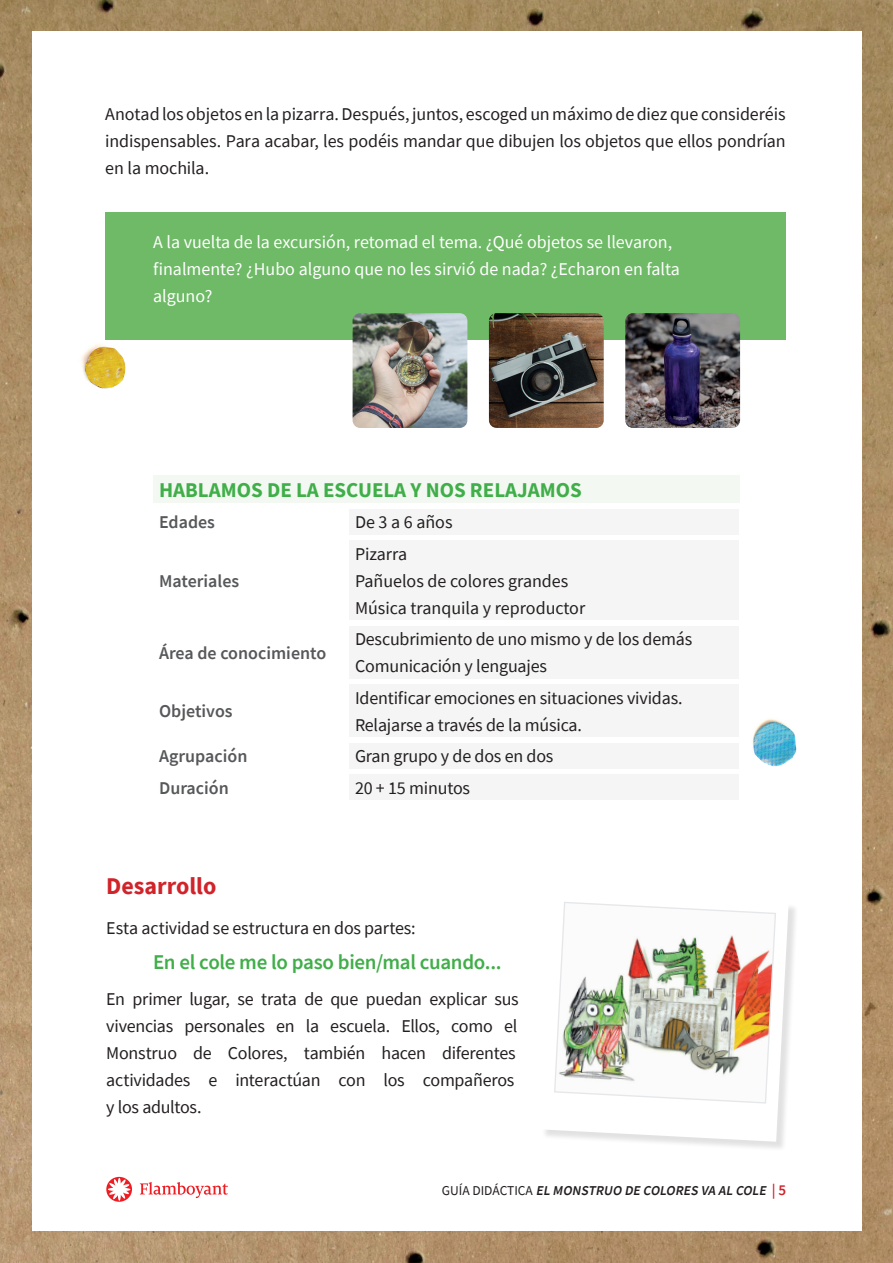
<style>
.page{position:relative;width:893px;height:1263px;background:#fff}
.page>*{position:absolute;margin:0;border:0;box-sizing:border-box;transform-origin:0 0}
.t1{font:700 24px "Source Sans Pro";color:#d1232a}
.t2{font:600 21px "Source Sans Pro";letter-spacing:-.015em;color:#40ae49}
.t3{font:700 21px "Source Sans Pro";color:#40ae49}
.t4{font:18px/27px "Source Sans Pro";letter-spacing:-.01em;color:#231f20}
.t5{font:18px/27px "Source Sans Pro";color:#fff}
.t6{font:600 18px "Source Sans Pro";color:#57585a}
.t7{font:italic 600 13.5px "Source Sans Pro";color:#231f20}
.s1{font-weight:400;font-style:normal}
.s2{font-style:normal;font-size:15px;color:#d1232a}
</style>
<div class="page">
<img style="left:0;top:0;width:893px;height:1263px">
<div style="left:32px;top:32px;width:829px;height:1199px;background:#fff"></div>
<div style="left:105px;top:213px;width:681px;height:127px;background:#6eba66"></div>
<img style="left:81px;top:344px;width:45px;height:45px">
<img style="left:752px;top:719px;width:45px;height:48px">
<div style="left:153px;top:475px;width:587px;height:28px;background:#f3f9f2"></div>
<div style="left:349px;top:509px;width:389px;height:25px;background:#f4f5f4"></div>
<div style="left:349px;top:540px;width:389px;height:80px;background:#f4f5f4"></div>
<div style="left:349px;top:626px;width:389px;height:52px;background:#f4f5f4"></div>
<div style="left:349px;top:684px;width:389px;height:53px;background:#f4f5f4"></div>
<div style="left:349px;top:743px;width:389px;height:25px;background:#f4f5f4"></div>
<div style="left:349px;top:774px;width:389px;height:26px;background:#f4f5f4"></div>
<img style="left:353px;top:313px;width:114px;height:115px">
<img style="left:489px;top:313px;width:115px;height:115px">
<img style="left:625px;top:313px;width:115px;height:115px">
<div style="left:541px;top:891px;width:258px;height:261px;background:#231f20;opacity:.13"></div>
<svg style="left:541px;top:891px;width:248px;height:251px"></svg>
<img style="left:553px;top:901px;width:224px;height:203px">
<svg style="left:140px;top:1182px;width:88px;height:16px"></svg>
<svg style="left:106px;top:1177px;width:26px;height:25px"></svg>
<svg style="left:108px;top:1178px;width:22px;height:23px"></svg>
<p class="t4" style="left:105px;top:100px;width:682px;text-align:justify">Anotad los objetos en la pizarra. Después, juntos, escoged un máximo de diez que consideréis indispensables. Para acabar, les podéis mandar que dibujen los objetos que ellos pondrían en la mochila.</p>
<p class="t5" style="left:153px;top:228px;width:528px">A la vuelta de la excursión, retomad el tema. ¿Qué objetos se llevaron, finalmente? ¿Hubo alguno que no les sirvió de nada? ¿Echaron en falta alguno?</p>
<p class="t3" style="left:159px;top:476px;width:424px">HABLAMOS DE LA ESCUELA Y NOS RELAJAMOS</p>
<p class="t6" style="left:159px;top:510px;width:57px">Edades</p>
<p class="t4" style="left:355px;top:509px;width:99px">De 3 a 6 años</p>
<p class="t6" style="left:159px;top:569px;width:82px">Materiales</p>
<p class="t4" style="left:355px;top:540px;width:232px">Pizarra<br>Pañuelos de colores grandes<br>Música tranquila y reproductor</p>
<p class="t6" style="left:159px;top:641px;width:169px">Área de conocimiento</p>
<p class="t4" style="left:355px;top:626px;width:339px">Descubrimiento de uno mismo y de los demás<br>Comunicación y lenguajes</p>
<p class="t6" style="left:159px;top:699px;width:75px">Objetivos</p>
<p class="t4" style="left:355px;top:684px;width:329px">Identificar emociones en situaciones vividas.<br>Relajarse a través de la música.</p>
<p class="t6" style="left:159px;top:744px;width:90px">Agrupación</p>
<p class="t4" style="left:355px;top:743px;width:200px">Gran grupo y de dos en dos</p>
<p class="t6" style="left:159px;top:776px;width:71px">Duración</p>
<p class="t4" style="left:355px;top:774px;width:117px">20 + 15 minutos</p>
<h1 class="t1" style="left:106px;top:870px;width:112px">Desarrollo</h1>
<p class="t4" style="left:106px;top:914px;width:311px">Esta actividad se estructura en dos partes:</p>
<p class="t2" style="left:153px;top:948px;width:350px">En el cole me lo paso bien/mal cuando...</p>
<p class="t4" style="left:106px;top:985px;width:414px">En primer lugar, se trata de que puedan explicar sus vivencias personales en la escuela. Ellos, como el Monstruo de Colores, también hacen diferentes actividades e interactúan con los compañeros y los adultos.</p>
<p class="t7" style="left:442px;top:1181px;width:346px"><span class="s1">G U ÍA D I DÁCT I CA</span> EL MONSTRUO DE COLORES VA AL COLE <span class="s2">| 5</span></p>
</div>
